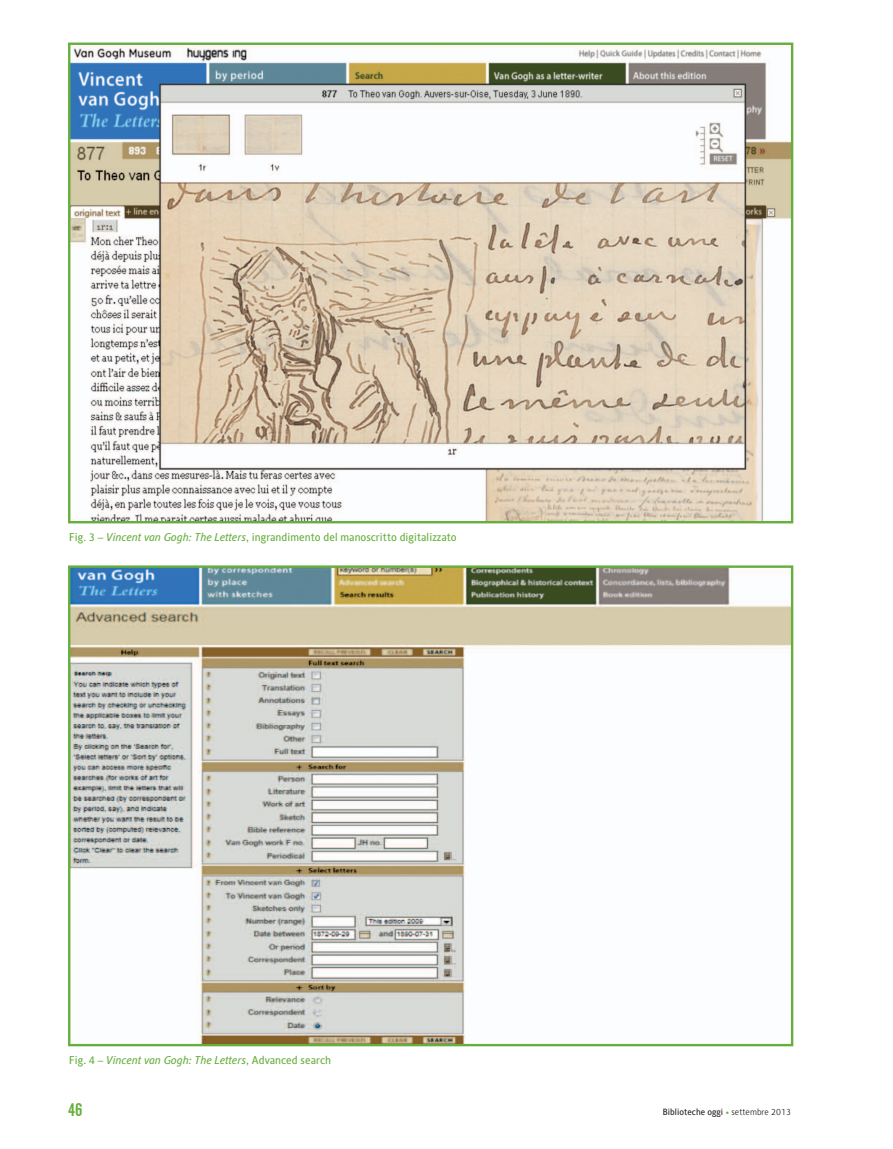
<style>
.page{position:relative;width:893px;height:1149px;background:#fff}
.page>*{position:absolute;margin:0;border:0;box-sizing:border-box;transform-origin:0 0}
.t1{font:18px "Alternate Gothic No 2 BT";color:#66ae3d}
.t2{font:11.25px "Alber";color:#66ae3d}
.t3{font:italic 11.25px "Alber";color:#66ae3d}
.t4{font:9px "Alber";color:#231f20}
.s1{font-style:italic}
.s2{font-style:normal}
.s3{font-weight:700;font-style:italic;color:#66ae3d}
.s4{font-weight:300}
</style>
<div class="page">
<img style="left:71px;top:47px;width:719px;height:473px">
<div style="left:68px;top:43px;width:725px;height:480px;border:2px solid #66ae3d"></div>
<img style="left:71px;top:568px;width:719px;height:474px">
<div style="left:68px;top:565px;width:725px;height:480px;border:2px solid #66ae3d"></div>
<p class="t2" style="left:69px;top:529px;width:389px">Fig. 3 – <span class="s1">Vincent van Gogh: The Letters</span>, ingrandimento del manoscritto digitalizzato</p>
<p class="t3" style="left:69px;top:1052px;width:263px"><span class="s2">Fig. 4 –</span> Vincent van Gogh: The Letters<span class="s2">, Advanced search</span></p>
<h1 class="t1" style="left:68px;top:1099px;width:16px">46</h1>
<p class="t4" style="left:663px;top:1106px;width:129px">Biblioteche oggi <span class="s3">•</span> <span class="s4">settembre 2013</span></p>
</div>
